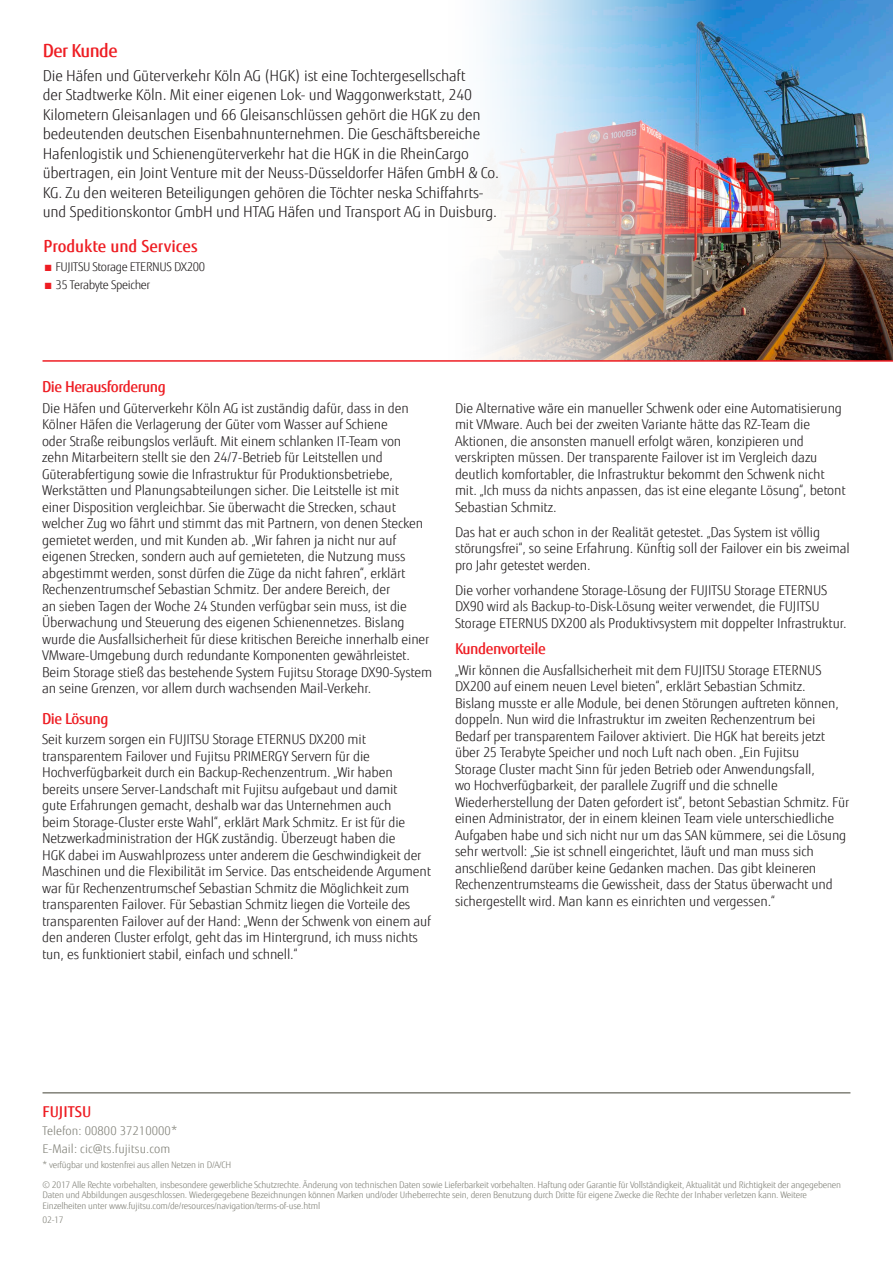
<style>
.page{position:relative;width:893px;height:1263px;background:#fff}
.page>*{position:absolute;margin:0;border:0;box-sizing:border-box;transform-origin:0 0}
.t1{font:500 18px "Fujitsu Sans";letter-spacing:-.03em;color:#ee1d23}
.Bullet{font:500 16.5px "Fujitsu Sans";color:#ee1d23}
.t2{font:300 15px/19.5px "Fujitsu Sans";letter-spacing:-.01em;color:#231f20}
.intro{font:500 15px "Fujitsu Sans";letter-spacing:-.03em;color:#ee1d23}
.intro-2{font:500 15px "Fujitsu Sans";color:#ee1d23}
.t3{font:300 13.5px/16.5px "Fujitsu Sans";letter-spacing:-.01em;color:#231f20}
.intro-3{font:300 12px "Fujitsu Sans";letter-spacing:.005em;color:#818178}
.Bullet-2{font:300 12px "Fujitsu Sans";letter-spacing:-.03em;color:#231f20}
.intro-4{font:300 9px/10.5px "Fujitsu Sans";letter-spacing:-.02em;color:#818178}
.s1{color:#ee1d23}
</style>
<div class="page">
<img style="left:753px;top:0;width:140px;height:360px">
<img style="left:487px;top:0;width:266px;height:360px">
<hr style="left:43px;top:360px;width:850px;height:2px;background:#ee1d23">
<hr style="left:43px;top:1092px;width:807px;height:1px;background:#818178">
<p class="t1" style="left:43px;top:39px;width:76px">Der Kunde</p>
<p class="t2" style="left:43px;top:66px;width:458px">Die Häfen und Güterverkehr Köln AG (HGK) ist eine Tochtergesellschaft<br>der Stadtwerke Köln. Mit einer eigenen Lok- und Waggonwerkstatt, 240<br>Kilometern Gleisanlagen und 66 Gleisanschlüssen gehört die HGK zu den bedeutenden deutschen Eisenbahnunternehmen. Die Geschäftsbereiche Hafenlogistik und Schienengüterverkehr hat die HGK in die RheinCargo übertragen, ein Joint Venture mit der Neuss-Düsseldorfer Häfen GmbH &amp; Co.<br>KG. Zu den weiteren Beteiligungen gehören die Töchter neska Schiffahrts&shy;und Speditionskontor GmbH und HTAG Häfen und Transport AG in Duisburg.</p>
<p class="Bullet" style="left:44px;top:236px;width:156px">Produkte und Services</p>
<p class="Bullet-2" style="left:44px;top:260px;width:163px"><span class="s1">■</span> FUJITSU Storage ETERNUS DX200</p>
<p class="Bullet-2" style="left:44px;top:278px;width:108px"><span class="s1">■</span> 35 Terabyte Speicher</p>
<p class="intro" style="left:42px;top:377px;width:125px">Die Herausforderung</p>
<p class="t3" style="left:42px;top:400px;width:392px">Die Häfen und Güterverkehr Köln AG ist zuständig dafür, dass in den Kölner Häfen die Verlagerung der Güter vom Wasser auf Schiene<br>oder Straße reibungslos verläuft. Mit einem schlanken IT-Team von<br>zehn Mitarbeitern stellt sie den 24/7-Betrieb für Leitstellen und Güterabfertigung sowie die Infrastruktur für Produktionsbetriebe, Werkstätten und Planungsabteilungen sicher. Die Leitstelle ist mit<br>einer Disposition vergleichbar. Sie überwacht die Strecken, schaut welcher Zug wo fährt und stimmt das mit Partnern, von denen Stecken gemietet werden, und mit Kunden ab. „Wir fahren ja nicht nur auf eigenen Strecken, sondern auch auf gemieteten, die Nutzung muss abgestimmt werden, sonst dürfen die Züge da nicht fahren“, erklärt Rechenzentrumschef Sebastian Schmitz. Der andere Bereich, der<br>an sieben Tagen der Woche 24 Stunden verfügbar sein muss, ist die Überwachung und Steuerung des eigenen Schienennetzes. Bislang wurde die Ausfallsicherheit für diese kritischen Bereiche innerhalb einer VMware-Umgebung durch redundante Komponenten gewährleistet.<br>Beim Storage stieß das bestehende System Fujitsu Storage DX90-System an seine Grenzen, vor allem durch wachsenden Mail-Verkehr.</p>
<p class="intro" style="left:42px;top:709px;width:68px">Die Lösung</p>
<p class="t3" style="left:42px;top:731px;width:390px">Seit kurzem sorgen ein FUJITSU Storage ETERNUS DX200 mit transparentem Failover und Fujitsu PRIMERGY Servern für die Hochverfügbarkeit durch ein Backup-Rechenzentrum. „Wir haben bereits unsere Server-Landschaft mit Fujitsu aufgebaut und damit<br>gute Erfahrungen gemacht, deshalb war das Unternehmen auch<br>beim Storage-Cluster erste Wahl“, erklärt Mark Schmitz. Er ist für die Netzwerkadministration der HGK zuständig. Überzeugt haben die<br>HGK dabei im Auswahlprozess unter anderem die Geschwindigkeit der Maschinen und die Flexibilität im Service. Das entscheidende Argument war für Rechenzentrumschef Sebastian Schmitz die Möglichkeit zum transparenten Failover. Für Sebastian Schmitz liegen die Vorteile des transparenten Failover auf der Hand: „Wenn der Schwenk von einem auf den anderen Cluster erfolgt, geht das im Hintergrund, ich muss nichts tun, es funktioniert stabil, einfach und schnell.“</p>
<p class="t3" style="left:455px;top:400px;width:392px">Die Alternative wäre ein manueller Schwenk oder eine Automatisierung mit VMware. Auch bei der zweiten Variante hätte das RZ-Team die Aktionen, die ansonsten manuell erfolgt wären, konzipieren und verskripten müssen. Der transparente Failover ist im Vergleich dazu deutlich komfortabler, die Infrastruktur bekommt den Schwenk nicht mit. „Ich muss da nichts anpassen, das ist eine elegante Lösung“, betont Sebastian Schmitz.</p>
<p class="t3" style="left:455px;top:524px;width:396px">Das hat er auch schon in der Realität getestet. „Das System ist völlig störungsfrei“, so seine Erfahrung. Künftig soll der Failover ein bis zweimal pro Jahr getestet werden.</p>
<p class="t3" style="left:455px;top:582px;width:393px">Die vorher vorhandene Storage-Lösung der FUJITSU Storage ETERNUS<br>DX90 wird als Backup-to-Disk-Lösung weiter verwendet, die FUJITSU<br>Storage ETERNUS DX200 als Produktivsystem mit doppelter Infrastruktur.</p>
<p class="intro" style="left:455px;top:639px;width:92px">Kundenvorteile</p>
<p class="t3" style="left:455px;top:662px;width:396px">„Wir können die Ausfallsicherheit mit dem FUJITSU Storage ETERNUS DX200 auf einem neuen Level bieten“, erklärt Sebastian Schmitz.<br>Bislang musste er alle Module, bei denen Störungen auftreten können, doppeln. Nun wird die Infrastruktur im zweiten Rechenzentrum bei Bedarf per transparentem Failover aktiviert. Die HGK hat bereits jetzt über 25 Terabyte Speicher und noch Luft nach oben. „Ein Fujitsu<br>Storage Cluster macht Sinn für jeden Betrieb oder Anwendungsfall,<br>wo Hochverfügbarkeit, der parallele Zugriff und die schnelle Wiederherstellung der Daten gefordert ist“, betont Sebastian Schmitz. Für einen Administrator, der in einem kleinen Team viele unterschiedliche Aufgaben habe und sich nicht nur um das SAN kümmere, sei die Lösung sehr wertvoll: „Sie ist schnell eingerichtet, läuft und man muss sich anschließend darüber keine Gedanken machen. Das gibt kleineren Rechenzentrumsteams die Gewissheit, dass der Status überwacht und sichergestellt wird. Man kann es einrichten und vergessen.“</p>
<p class="intro-2" style="left:43px;top:1102px;width:50px">FUJITSU</p>
<p class="intro-3" style="left:43px;top:1124px;width:136px">Telefon: 00800 37210000*</p>
<p class="intro-3" style="left:43px;top:1142px;width:129px">E-Mail: cic@ts.fujitsu.com</p>
<p class="intro-4" style="left:43px;top:1159px;width:190px">* verfügbar und kostenfrei aus allen Netzen in D/A/CH</p>
<p class="intro-4" style="left:43px;top:1179px;width:800px">© 2017 Alle Rechte vorbehalten, insbesondere gewerbliche Schutzrechte. Änderung von technischen Daten sowie Lieferbarkeit vorbehalten. Haftung oder Garantie für Vollständigkeit, Aktualität und Richtigkeit der angegebenen<br>Daten und Abbildungen ausgeschlossen. Wiedergegebene Bezeichnungen können Marken und/oder Urheberrechte sein, deren Benutzung durch Dritte für eigene Zwecke die Rechte der Inhaber verletzen kann. Weitere<br>Einzelheiten unter www.fujitsu.com/de/resources/navigation/terms-of-use.html</p>
<p class="intro-4" style="left:43px;top:1215px;width:23px">02-17</p>
</div>
